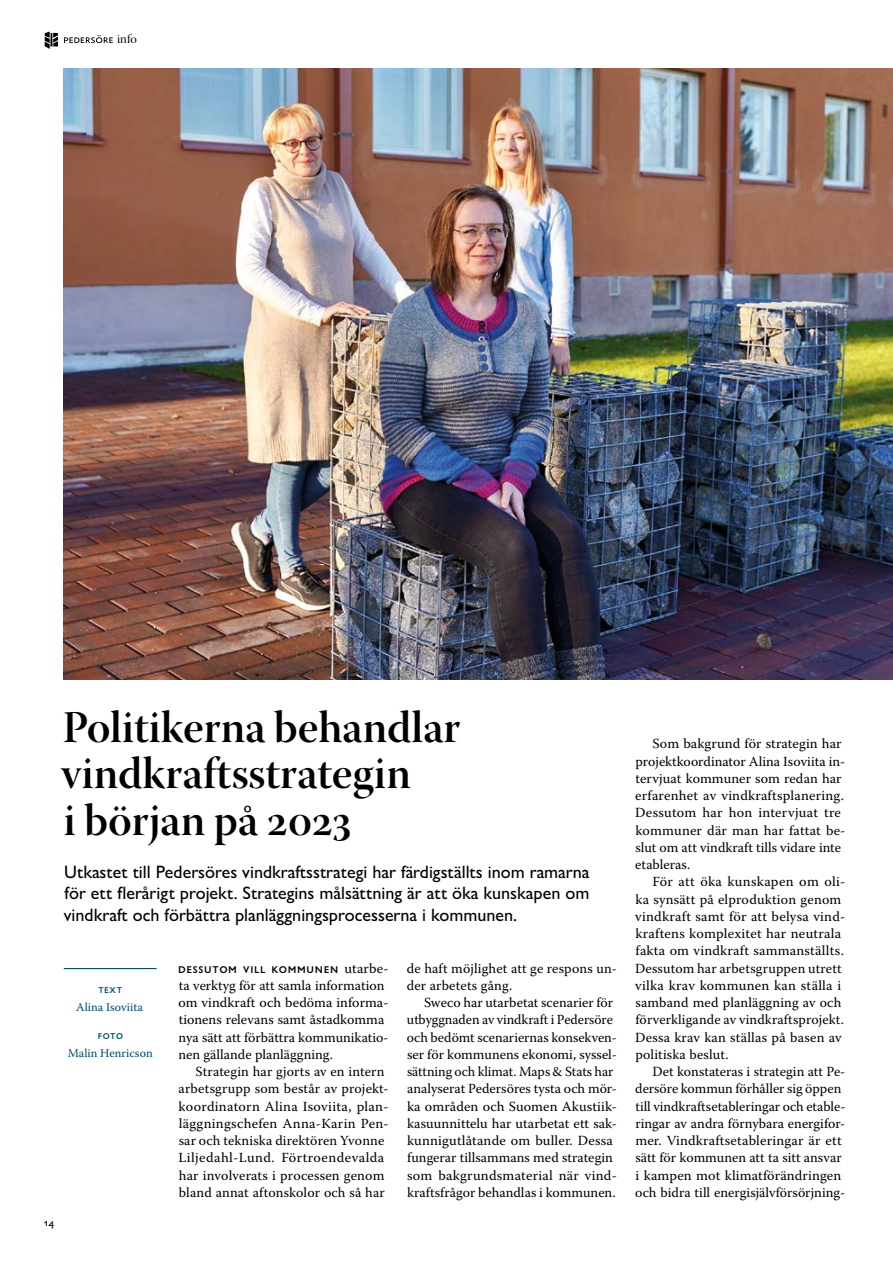
<style>
.page{position:relative;width:893px;height:1263px;background:#fff}
.page>*{position:absolute;margin:0;border:0;box-sizing:border-box;transform-origin:0 0}
.Rubrik_2{font:45px/46.5px "Warnock Pro Semibold Disp";color:#000}
.Ingress_2{font:500 18px/21.6px "Gill Sans Nova";color:#000;text-align:justify}
.Brödtext{font:13.8px/17.2px "Warnock Pro";letter-spacing:.01em;color:#000}
.Brödtext__första{font:13.8px/17.2px "Warnock Pro";color:#000}
.t1{font:12.75px "Warnock Pro Disp";color:#000}
.Infotext{font:12px "Warnock Pro";color:#004b6c}
.Infotext__rubrik{font:500 12px "Gill Sans Nova";letter-spacing:.05em;color:#004b6c}
.t2{font:500 11.25px "Gill Sans Nova";color:#000}
.s1{font-family:"Gill Sans Nova";font-weight:500}
</style>
<div class="page">
<img style="left:64px;top:69px;width:829px;height:610px">
<svg style="left:64px;top:35px;width:49px;height:8px"></svg>
<svg style="left:45px;top:31px;width:13px;height:18px"></svg>
<hr style="left:64px;top:968px;width:93px;height:1px;background:#004b6c">
<p class="t1" style="left:117px;top:32px;width:21px">info</p>
<p class="Rubrik_2" style="left:61px;top:703px;width:401px">Politikerna behandlar vindkraftsstrategin<br>i början på 2023</p>
<p class="Ingress_2" style="left:64px;top:860px;width:527px">Utkastet till Pedersöres vindkraftsstrategi har färdigställts inom ramarna för ett flerårigt projekt. Strategins målsättning är att öka kunskapen om vindkraft och förbättra planläggningsprocesserna i kommunen.</p>
<p class="Infotext__rubrik" style="left:98px;top:981px;width:25px">text</p>
<p class="Infotext" style="left:76px;top:1000px;width:68px">Alina Isoviita</p>
<p class="Infotext__rubrik" style="left:98px;top:1027px;width:27px">foto</p>
<p class="Infotext" style="left:68px;top:1046px;width:86px">Malin Henricson</p>
<p class="t2" style="left:44px;top:1215px;width:12px">14</p>
<p class="Brödtext__första" style="left:178px;top:959px;width:212px"><span class="s1">Dessutom vill kommun en</span> utarbe&shy;ta verktyg för att samla information om vindkraft och bedöma informa&shy;tionens relevans samt åstadkomma nya sätt att förbättra kommunikatio&shy;nen gällande planläggning.</p>
<p class="Brödtext" style="left:178px;top:1063px;width:212px;text-indent:17px">Strategin har gjorts av en intern arbetsgrupp som består av projekt&shy;koordinatorn Alina Isoviita, plan&shy;läggningschefen Anna-Karin Pen&shy;sar och tekniska direktören Yvonne Liljedahl-Lund. Förtroendevalda har involverats i processen genom bland annat aftonskolor och så har</p>
<p class="Brödtext" style="left:407px;top:959px;width:212px">de haft möjlighet att ge respons un&shy;der arbetets gång.</p>
<p class="Brödtext" style="left:407px;top:994px;width:212px;text-indent:17px">Sweco har utarbetat scenarier för utbyggnaden av vindkraft i Pedersöre och bedömt scenariernas konsekven&shy;ser för kommunens ekonomi, syssel&shy;sättning och klimat. Maps &amp; Stats har analyserat Pedersöres tysta och mör&shy;ka områden och Suomen Akustiik&shy;kasuunnittelu har utarbetat ett sak&shy;kunnigutlåtande om buller. Dessa fungerar tillsammans med strategin som bakgrundsmaterial när vind&shy;kraftsfrågor behandlas i kommunen.</p>
<p class="Brödtext" style="left:635px;top:735px;width:212px;text-indent:17px">Som bakgrund för strategin har projektkoordinator Alina Isoviita in&shy;tervjuat kommuner som redan har erfarenhet av vindkraftsplanering.<br>Dessutom har hon intervjuat tre kommuner där man har fattat be&shy;slut om att vindkraft tills vidare inte etableras.</p>
<p class="Brödtext" style="left:635px;top:873px;width:212px;text-indent:17px">För att öka kunskapen om oli&shy;ka synsätt på elproduktion genom vindkraft samt för att belysa vind&shy;kraftens komplexitet har neutrala fakta om vindkraft sammanställts.<br>Dessutom har arbetsgruppen utrett vilka krav kommunen kan ställa i samband med planläggning av och förverkligande av vindkraftsprojekt.<br>Dessa krav kan ställas på basen av politiska beslut.</p>
<p class="Brödtext" style="left:635px;top:1063px;width:212px;text-indent:17px">Det konstateras i strategin att Pe&shy;dersöre kommun förhåller sig öppen till vindkraftsetableringar och etable&shy;ringar av andra förnybara energifor&shy;mer. Vindkraftsetableringar är ett sätt för kommunen att ta sitt ansvar i kampen mot klimatförändringen och bidra till energisjälvförsörjning-</p>
</div>
